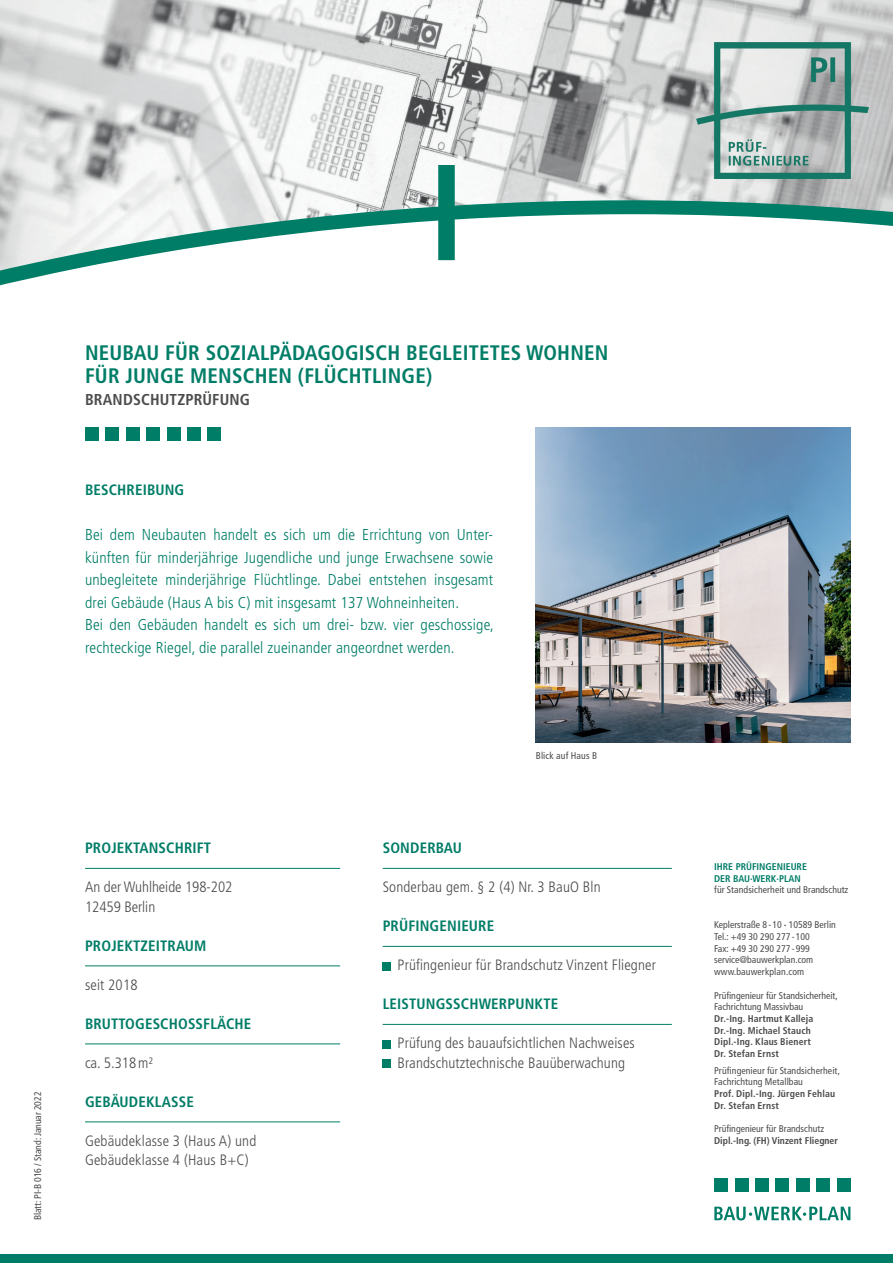
<style>
.page{position:relative;width:893px;height:1263px;background:#fff}
.page>*{position:absolute;margin:0;border:0;box-sizing:border-box;transform-origin:0 0}
.t1{font:700 condensed 21px/22.5px "Frutiger LT Std";letter-spacing:.01em;color:#007d67}
.t2{font:300 condensed 15.75px/22.5px "Frutiger LT Std";letter-spacing:.01em;color:#007d67}
.t3{font:700 condensed 15.75px "Frutiger LT Std";letter-spacing:.01em;color:#4b4c4d}
.t4{font:300 condensed 15px/19.5px "Frutiger LT Std";letter-spacing:.01em;color:#4b4c4d}
.t5{font:700 condensed 15px "Frutiger LT Std";letter-spacing:.01em;color:#007d67}
.t6{font:condensed 9.75px/11.7px "Frutiger LT Std";color:#4b4c4d}
.t7{font:700 condensed 9.75px/11.7px "Frutiger LT Std";letter-spacing:.015em;color:#4b4c4d}
.t8{font:700 condensed 9.75px/11.7px "Frutiger LT Std";color:#007d67}
.s1{font-size:9.9px}
</style>
<div class="page">
<img style="left:0;top:0;width:630px;height:137px">
<img style="left:630px;top:0;width:105px;height:165px">
<img style="left:735px;top:0;width:158px;height:46px">
<img style="left:868px;top:46px;width:25px;height:119px">
<img style="left:0;top:137px;width:157px;height:28px">
<img style="left:157px;top:137px;width:263px;height:28px">
<img style="left:420px;top:137px;width:211px;height:28px">
<svg style="left:0;top:165px;width:893px;height:121px"></svg>
<div style="left:0;top:1254px;width:893px;height:9px;background:#007d67"></div>
<svg style="left:714px;top:1207px;width:136px;height:13px"></svg>
<div style="left:837px;top:1178px;width:13px;height:13px;background:#007d67"></div>
<div style="left:816px;top:1178px;width:14px;height:13px;background:#007d67"></div>
<div style="left:796px;top:1178px;width:14px;height:13px;background:#007d67"></div>
<div style="left:776px;top:1178px;width:13px;height:13px;background:#007d67"></div>
<div style="left:755px;top:1178px;width:14px;height:13px;background:#007d67"></div>
<div style="left:735px;top:1178px;width:13px;height:13px;background:#007d67"></div>
<div style="left:714px;top:1178px;width:14px;height:13px;background:#007d67"></div>
<img style="left:697px;top:43px;width:171px;height:136px">
<div style="left:208px;top:428px;width:13px;height:13px;background:#007d67"></div>
<div style="left:187px;top:428px;width:14px;height:13px;background:#007d67"></div>
<div style="left:167px;top:428px;width:13px;height:13px;background:#007d67"></div>
<div style="left:146px;top:428px;width:14px;height:13px;background:#007d67"></div>
<div style="left:126px;top:428px;width:14px;height:13px;background:#007d67"></div>
<div style="left:106px;top:428px;width:13px;height:13px;background:#007d67"></div>
<div style="left:85px;top:428px;width:14px;height:13px;background:#007d67"></div>
<hr style="left:85px;top:868px;width:255px;height:1px;background:#007d67">
<hr style="left:85px;top:966px;width:255px;height:1px;background:#007d67">
<hr style="left:85px;top:1044px;width:255px;height:1px;background:#007d67">
<hr style="left:85px;top:1122px;width:255px;height:1px;background:#007d67">
<hr style="left:383px;top:868px;width:289px;height:1px;background:#007d67">
<hr style="left:383px;top:946px;width:289px;height:1px;background:#007d67">
<hr style="left:383px;top:1024px;width:289px;height:1px;background:#007d67">
<div style="left:383px;top:962px;width:8px;height:8px;background:#007d67"></div>
<div style="left:383px;top:1040px;width:8px;height:8px;background:#007d67"></div>
<div style="left:383px;top:1059px;width:8px;height:9px;background:#007d67"></div>
<img style="left:536px;top:428px;width:314px;height:315px">
<p class="t6" style="left:32px;top:1220px;width:130px;rotate:-90deg"><span class="s1">Blatt: PI-B 016 /</span> Stand: Januar 2022</p>
<h1 class="t1" style="left:85px;top:342px;width:525px">NEUBAU FÜR SOZIALPÄDAGOGISCH BEGLEITETES WOHNEN<br>FÜR JUNGE MENSCHEN (FLÜCHTLINGE)</h1>
<p class="t3" style="left:85px;top:390px;width:167px">BRANDSCHUTZPRÜFUNG</p>
<p class="t5" style="left:85px;top:481px;width:101px">BESCHREIBUNG</p>
<p class="t2" style="left:85px;top:524px;width:410px">Bei dem Neubauten handelt es sich um die Errichtung von Unter&shy;künften für minderjährige Jugendliche und junge Erwachsene sowie unbegleitete minderjährige Flüchtlinge. Dabei entstehen insgesamt drei Gebäude (Haus A bis C) mit insgesamt 137 Wohneinheiten.<br>Bei den Gebäuden handelt es sich um drei- bzw. vier geschossige, rechteckige Riegel, die parallel zueinander angeordnet werden.</p>
<p class="t6" style="left:536px;top:750px;width:63px">Blick auf Haus B</p>
<p class="t5" style="left:85px;top:839px;width:128px">PROJEKTANSCHRIFT</p>
<p class="t4" style="left:85px;top:877px;width:149px">An der Wuhlheide 198-202<br>12459 Berlin</p>
<p class="t5" style="left:85px;top:937px;width:123px">PROJEKTZEITRAUM</p>
<p class="t4" style="left:85px;top:975px;width:54px">seit 2018</p>
<p class="t5" style="left:85px;top:1015px;width:168px">BRUTTOGESCHOSSFLÄCHE</p>
<p class="t4" style="left:85px;top:1053px;width:70px">ca. 5.318 m²</p>
<p class="t5" style="left:85px;top:1093px;width:110px">GEBÄUDEKLASSE</p>
<p class="t4" style="left:85px;top:1131px;width:173px">Gebäudeklasse 3 (Haus A) und<br>Gebäudeklasse 4 (Haus B+C)</p>
<p class="t5" style="left:383px;top:839px;width:81px">SONDERBAU</p>
<p class="t4" style="left:383px;top:877px;width:220px">Sonderbau gem. § 2 (4) Nr. 3 BauO Bln</p>
<p class="t5" style="left:383px;top:917px;width:113px">PRÜFINGENIEURE</p>
<p class="t4" style="left:398px;top:955px;width:260px">Prüfingenieur für Brandschutz Vinzent Fliegner</p>
<p class="t5" style="left:383px;top:995px;width:177px">LEISTUNGSSCHWERPUNKTE</p>
<p class="t4" style="left:398px;top:1033px;width:239px">Prüfung des bauaufsichtlichen Nachweises<br>Brandschutztechnische Bauüberwachung</p>
<p class="t8" style="left:714px;top:861px;width:94px">IHRE PRÜFINGENIEURE<br>DER BAU·WERK·PLAN</p>
<p class="t6" style="left:714px;top:884px;width:136px">für Standsicherheit und Brandschutz</p>
<p class="t6" style="left:714px;top:919px;width:123px">Keplerstraße 8 - 10 <sup>•</sup> 10589 Berlin<br>Tel.: +49 30 290 277 - 100<br>Fax: +49 30 290 277 - 999 service@bauwerkplan.com www.bauwerkplan.com</p>
<p class="t6" style="left:714px;top:989px;width:125px">Prüfingenieur für Standsicherheit,<br>Fachrichtung Massivbau</p>
<p class="t7" style="left:714px;top:1013px;width:101px">Dr.-Ing. Hartmut Kalleja<br>Dr.-Ing. Michael Stauch<br>Dipl.-Ing. Klaus Bienert<br>Dr. Stefan Ernst</p>
<p class="t6" style="left:714px;top:1064px;width:127px">Prüfingenieur für Standsicherheit,<br>Fachrichtung Metallbau</p>
<p class="t7" style="left:714px;top:1088px;width:123px">Prof. Dipl.-Ing. Jürgen Fehlau<br>Dr. Stefan Ernst</p>
<p class="t6" style="left:714px;top:1123px;width:111px">Prüfingenieur für Brandschutz</p>
<p class="t7" style="left:714px;top:1134px;width:125px">Dipl.-Ing. (FH) Vinzent Fliegner</p>
</div>
